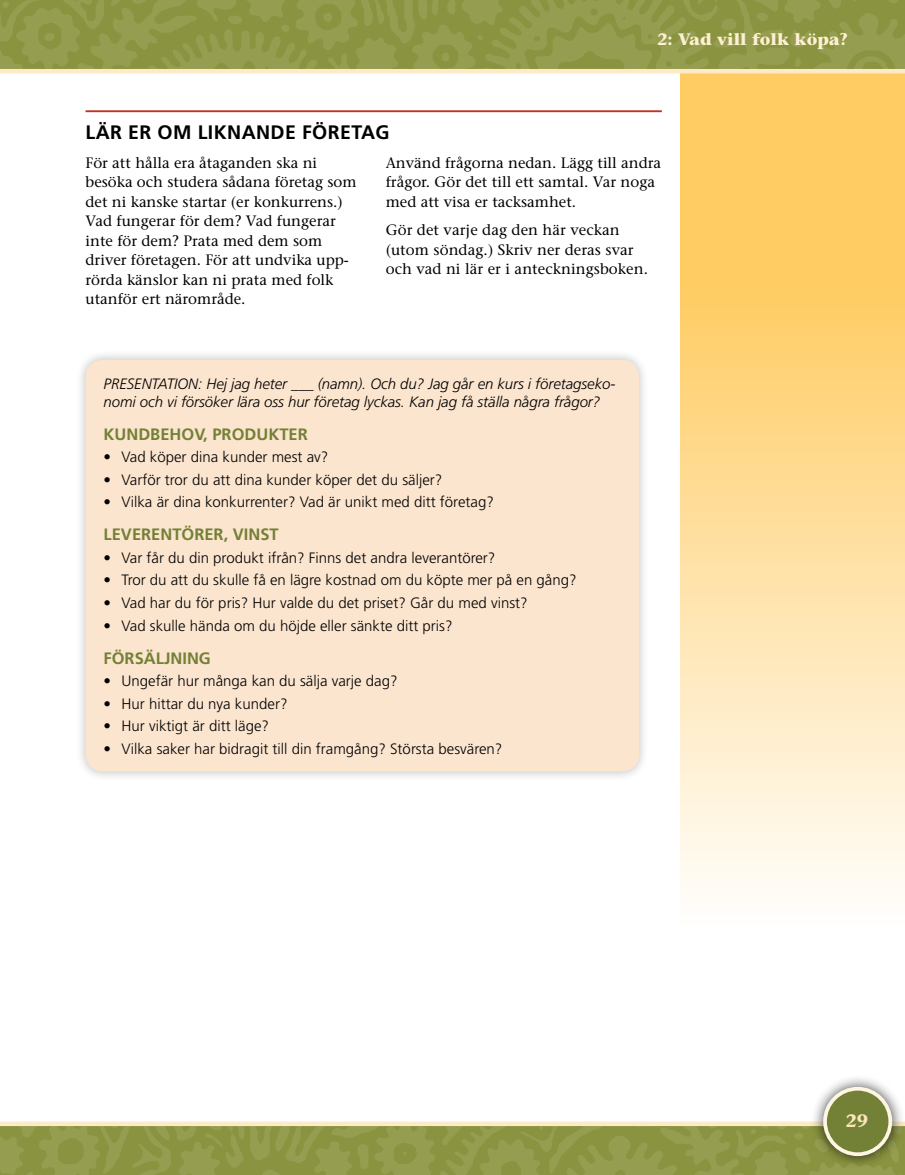
<style>
.page{position:relative;width:905px;height:1175px;background:#fff}
.page>*{position:absolute;margin:0;border:0;box-sizing:border-box;transform-origin:0 0}
.TOPIC-1_title{font:700 19.5px "Frutigerlds Lat";letter-spacing:.02em;color:#000}
.t1{font:700 18px "Stone Seriflds Lat";color:#fbe6b8}
.t2{font:700 16.5px "Frutigerlds Lat";color:#738136}
.t3{font:700 16.5px "Stone Seriflds Lat";color:#fdf0d3}
.t4{font:300 15px "Frutigerlds Lat";color:#000}
.TOPIC-1_para_first{font:500 15px/19.5px "Stone Seriflds Lat";color:#000}
.TOPIC-1_para{font:500 15px/19.5px "Stone Seriflds Lat";color:#000}
.t5{font:italic 300 15px/18px "Frutigerlds Lat";letter-spacing:-.005em;color:#000}
</style>
<div class="page">
<svg style="left:680px;top:73px;width:224px;height:816px"></svg>
<img style="left:0;top:1126px;width:904px;height:48px">
<div style="left:0;top:1121px;width:904px;height:5px;background:#fcebc6"></div>
<div style="left:810px;top:1074px;width:94px;height:94px;background:#000;opacity:.75"></div>
<div style="left:825px;top:1088px;width:65px;height:66px;background:#738136;border-radius:50%"></div>
<div style="left:823px;top:1086px;width:69px;height:70px;border:4px solid #fef5e2;border-radius:50%"></div>
<img style="left:0;top:0;width:904px;height:69px">
<hr style="left:86px;top:110px;width:576px;height:2px;background:#bd351e">
<div style="left:75px;top:350px;width:574px;height:432px;background:#000;opacity:.25"></div>
<div style="left:86px;top:359px;width:553px;height:412px;background:#fce5cf;border-radius:18px"></div>
<hr style="left:0;top:69px;width:904px;height:4px;background:#fcebc6">
<p class="t3" style="left:657px;top:25px;width:192px">2: Vad vill folk köpa?</p>
<p class="TOPIC-1_title" style="left:86px;top:117px;width:305px">LÄR ER OM LIKNANDE FÖRETAG</p>
<p class="TOPIC-1_para_first" style="left:86px;top:153px;width:273px">För att hålla era åtaganden ska ni besöka och studera sådana företag som det ni kanske startar (er konkurrens.)<br>Vad fungerar för dem? Vad fungerar inte för dem? Prata med dem som driver företagen. För att undvika upp&shy;rörda känslor kan ni prata med folk utanför ert närområde.</p>
<p class="TOPIC-1_para" style="left:386px;top:153px;width:277px">Använd frågorna nedan. Lägg till andra frågor. Gör det till ett samtal. Var noga med att visa er tacksamhet.</p>
<p class="TOPIC-1_para" style="left:386px;top:220px;width:264px">Gör det varje dag den här veckan (utom söndag.) Skriv ner deras svar och vad ni lär er i anteckningsboken.</p>
<p class="t5" style="left:104px;top:374px;width:513px">PRESENTATION: Hej jag heter ___ (namn). Och du? Jag går en kurs i företagseko&shy;nomi och vi försöker lära oss hur företag lyckas. Kan jag få ställa några frågor?</p>
<p class="t2" style="left:104px;top:421px;width:206px">KUNDBEHOV, PRODUKTER</p>
<p class="t4" style="left:104px;top:446px;width:226px">• Vad köper dina kunder mest av?</p>
<p class="t4" style="left:104px;top:469px;width:340px">• Varför tror du att dina kunder köper det du säljer?</p>
<p class="t4" style="left:104px;top:491px;width:392px">• Vilka är dina konkurrenter? Vad är unikt med ditt företag?</p>
<p class="t2" style="left:104px;top:522px;width:177px">LEVERENTÖRER, VINST</p>
<p class="t4" style="left:104px;top:547px;width:393px">• Var får du din produkt ifrån? Finns det andra leverantörer?</p>
<p class="t4" style="left:104px;top:569px;width:474px">• Tror du att du skulle få en lägre kostnad om du köpte mer på en gång?</p>
<p class="t4" style="left:104px;top:592px;width:425px">• Vad har du för pris? Hur valde du det priset? Går du med vinst?</p>
<p class="t4" style="left:104px;top:614px;width:350px">• Vad skulle hända om du höjde eller sänkte ditt pris?</p>
<p class="t2" style="left:104px;top:645px;width:109px">FÖRSÄLJNING</p>
<p class="t4" style="left:104px;top:670px;width:295px">• Ungefär hur många kan du sälja varje dag?</p>
<p class="t4" style="left:104px;top:692px;width:185px">• Hur hittar du nya kunder?</p>
<p class="t4" style="left:104px;top:715px;width:167px">• Hur viktigt är ditt läge?</p>
<p class="t4" style="left:104px;top:737px;width:400px">• Vilka saker har bidragit till din framgång? Största besvären?</p>
<p class="t1" style="left:845px;top:1105px;width:24px">29</p>
</div>
